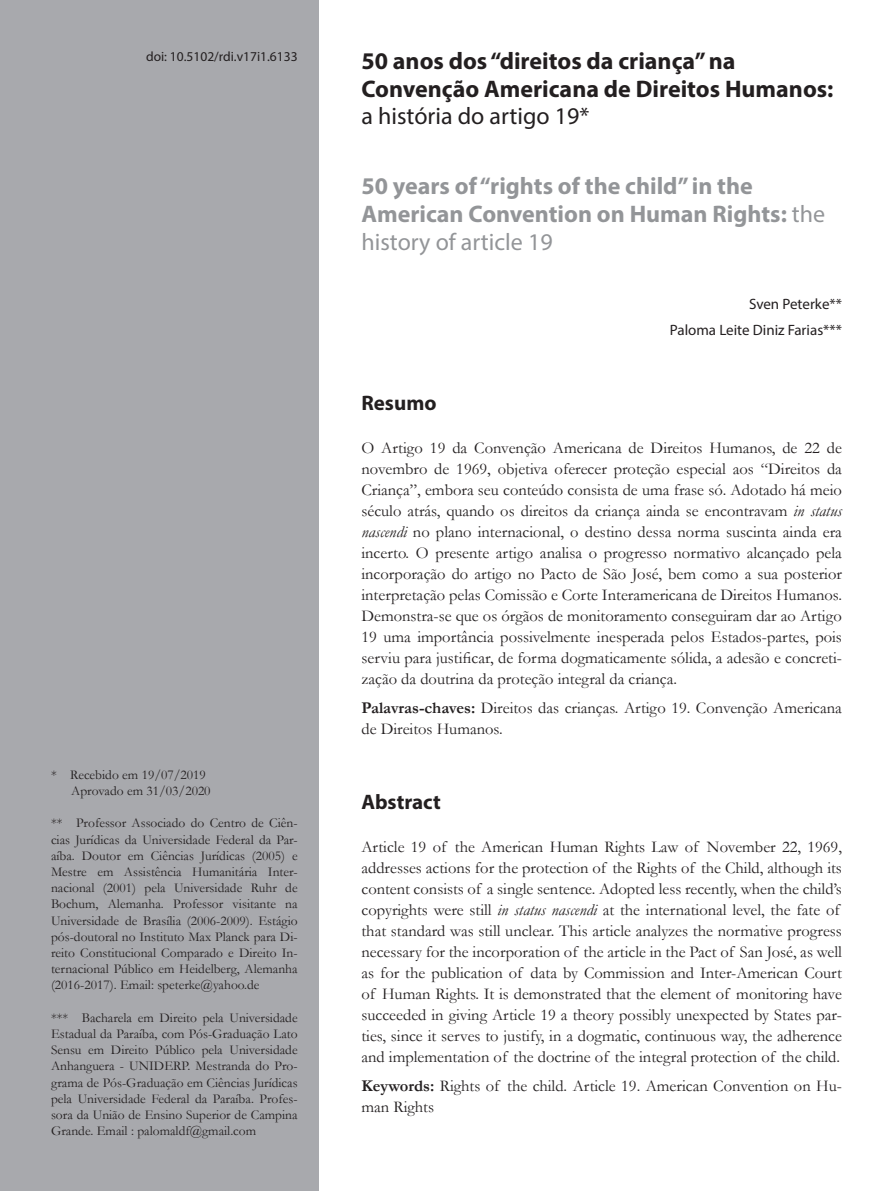
<style>
.page{position:relative;width:893px;height:1191px;background:#fff}
.page>*{position:absolute;margin:0;border:0;box-sizing:border-box;transform-origin:0 0}
.Tit{font:700 24px/27.6px "Myriad Pro";color:#231f20}
.Tit2{font:700 24px/27.6px "Myriad Pro";color:#939598}
.subt_resumo{font:700 21px "Myriad Pro";color:#231f20}
.text_sem_recuo{font:16.5px/21px "Garamond";color:#231f20}
.Myriad_10{font:15px "Myriad Pro";color:#231f20}
.rodape{font:13.5px/16.2px "Garamond";color:#231f20;text-align:justify}
.Doi{font:13.5px "Myriad Pro";color:#231f20}
.s1{font-weight:400}
.s2{font-style:italic}
.s3{font-weight:700}
</style>
<div class="page">
<div style="left:0;top:0;width:319px;height:1191px;background:#a8a9ad"></div>
<p class="Doi" style="left:146px;top:48px;width:153px">doi: 10.5102/rdi.v17i1.6133</p>
<p class="Tit" style="left:361px;top:46px;width:474px">50 anos dos “direitos da criança” na<br>Convenção Americana de Direitos Humanos: <span class="s1">a história do artigo 19*</span></p>
<p class="Tit2" style="left:361px;top:172px;width:465px">50 years of “rights of the child” in the<br>American Convention on Human Rights: <span class="s1">the history of article 19</span></p>
<p class="Myriad_10" style="left:749px;top:295px;width:94px">Sven Peterke**</p>
<p class="Myriad_10" style="left:670px;top:321px;width:174px">Paloma Leite Diniz Farias***</p>
<p class="rodape" style="left:51px;top:766px;width:156px">* Recebido em 19/07/2019</p>
<p class="rodape" style="left:71px;top:782px;width:141px">Aprovado em 31/03/2020</p>
<p class="rodape" style="left:51px;top:814px;width:248px">** Professor Associado do Centro de Ciên&shy;cias Jurídicas da Universidade Federal da Par&shy;aíba. Doutor em Ciências Jurídicas (2005) e Mestre em Assistência Humanitária Inter&shy;nacional (2001) pela Universidade Ruhr de Bochum, Alemanha. Professor visitante na Universidade de Brasília (2006-2009). Estágio pós-doutoral no Instituto Max Planck para Di&shy;reito Constitucional Comparado e Direito In&shy;ternacional Público em Heidelberg, Alemanha (2016-2017). Email: speterke@yahoo.de</p>
<p class="rodape" style="left:51px;top:1009px;width:248px">*** Bacharela em Direito pela Universidade Estadual da Paraíba, com Pós-Graduação Lato Sensu em Direito Público pela Universidade Anhanguera - UNIDERP. Mestranda do Pro&shy;grama de Pós-Graduação em Ciências Jurídicas pela Universidade Federal da Paraíba. Profes&shy;sora da União de Ensino Superior de Campina Grande. Email : palomaldf@gmail.com</p>
<p class="subt_resumo" style="left:361px;top:389px;width:77px">Resumo</p>
<p class="text_sem_recuo" style="left:361px;top:436px;width:482px;text-align:justify">O Artigo 19 da Convenção Americana de Direitos Humanos, de 22 de novembro de 1969, objetiva oferecer proteção especial aos “Direitos da Criança”, embora seu conteúdo consista de uma frase só. Adotado há meio século atrás, quando os direitos da criança ainda se encontravam <span class="s2">in status nascendi</span> no plano internacional, o destino dessa norma suscinta ainda era incerto. O presente artigo analisa o progresso normativo alcançado pela incorporação do artigo no Pacto de São José, bem como a sua posterior interpretação pelas Comissão e Corte Interamericana de Direitos Humanos.<br>Demonstra-se que os órgãos de monitoramento conseguiram dar ao Artigo 19 uma importância possivelmente inesperada pelos Estados-partes, pois serviu para justificar, de forma dogmaticamente sólida, a adesão e concreti&shy;zação da doutrina da proteção integral da criança.</p>
<p class="text_sem_recuo" style="left:361px;top:697px;width:482px"><span class="s3">Palavras-chaves:</span> Direitos das crianças. Artigo 19. Convenção Americana de Direitos Humanos.</p>
<p class="subt_resumo" style="left:361px;top:788px;width:81px">Abstract</p>
<p class="text_sem_recuo" style="left:361px;top:835px;width:482px">Article 19 of the American Human Rights Law of November 22, 1969, addresses actions for the protection of the Rights of the Child, although its content consists of a single sentence. Adopted less recently, when the child’s copyrights were still <span class="s2">in status nascendi</span> at the international level, the fate of that standard was still unclear. This article analyzes the normative progress necessary for the incorporation of the article in the Pact of San José, as well as for the publication of data by Commission and Inter-American Court of Human Rights. It is demonstrated that the element of monitoring have succeeded in giving Article 19 a theory possibly unexpected by States par&shy;ties, since it serves to justify, in a dogmatic, continuous way, the adherence and implementation of the doctrine of the integral protection of the child.</p>
<p class="text_sem_recuo" style="left:361px;top:1075px;width:482px"><span class="s3">Keywords:</span> Rights of the child. Article 19. American Convention on Hu&shy;man Rights</p>
</div>
